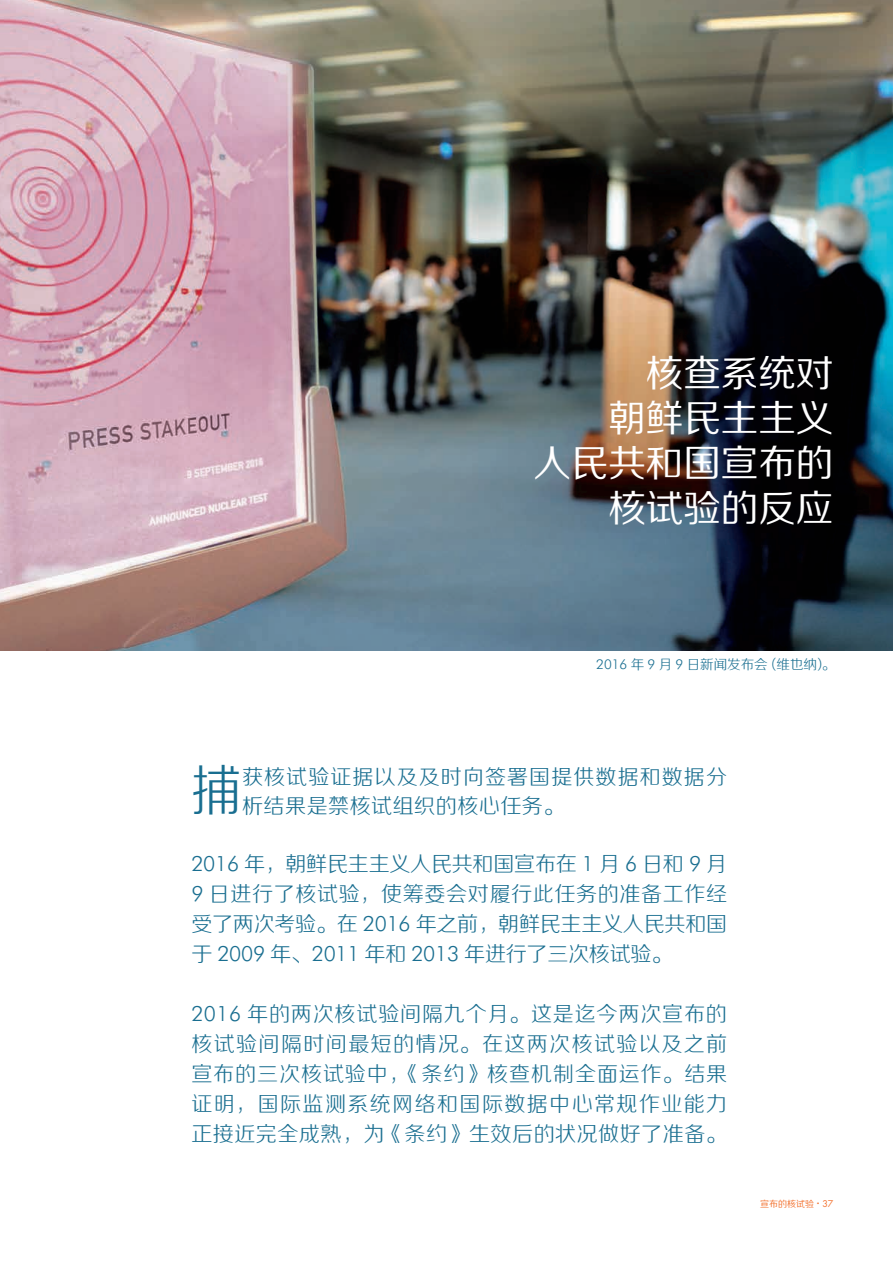
<style>
.page{position:relative;width:893px;height:1263px;background:#fff}
.page>*{position:absolute;margin:0;border:0;box-sizing:border-box;transform-origin:0 0}
.Text_Columns_Headdin{font:54.45px "FZZXHK GBK1 0";color:#196e90;scale:.91 1}
.t1{font:37.5px/45px "FZZHK GBK1 0";color:#fff;text-align:right}
.Text_Columns_Headdin-2{font:21px/30px "FZZXHK GBK1 0";letter-spacing:.03em;color:#196e90;text-align:justify}
.Text_Columns_Headdin-3{font:21px/28.5px "FZZXHK GBK1 0";letter-spacing:.05em;color:#196e90}
.H_-_Text_Caption{font:13.5px "FZZXHK GBK1 0";color:#196e90}
.t2{font:9px "FZZHK GBK1 0";color:#f37331}
.s1{font-family:"Futura Lt HU Light"}
.s2{font-family:"Futura Std"}
</style>
<div class="page">
<hr style="left:0;top:0;width:1px;height:1263px;background:#1fb0e6">
<img style="left:0;top:0;width:893px;height:650px">
<h1 class="t1" style="left:533px;top:354px;width:301px">核查系统对<br>朝鲜民主主义<br>人民共和国宣布的核试验的反应</h1>
<p class="H_-_Text_Caption" style="left:596px;top:657px;width:241px"><span class="s1">2016</span> 年 <span class="s1">9</span> 月 <span class="s1">9</span> 日新闻发布会（维也纳）。</p>
<p class="Text_Columns_Headdin" style="left:191px;top:760px;width:56px">捕</p>
<p class="Text_Columns_Headdin-3" style="left:242px;top:764px;width:486px">获核试验证据以及及时向签署国提供数据和数据分析结果是禁核试组织的核心任务。</p>
<p class="Text_Columns_Headdin-2" style="left:191px;top:850px;width:537px"><span class="s1">2016</span> 年，朝鲜民主主义人民共和国宣布在 <span class="s1">1</span> 月 <span class="s1">6</span> 日和 <span class="s1">9</span> 月<span class="s1">9</span> 日进行了核试验，使筹委会对履行此任务的准备工作经受了两次考验。在 <span class="s1">2016</span> 年之前，朝鲜民主主义人民共和国于 <span class="s1">2009</span> 年、<span class="s1">2011</span> 年和 <span class="s1">2013</span> 年进行了三次核试验。</p>
<p class="Text_Columns_Headdin-2" style="left:191px;top:1000px;width:537px"><span class="s1">2016</span> 年的两次核试验间隔九个月。这是迄今两次宣布的核试验间隔时间最短的情况。在这两次核试验以及之前宣布的三次核试验中，《条约》核查机制全面运作。结果证明，国际监测系统网络和国际数据中心常规作业能力正接近完全成熟，为《条约》生效后的状况做好了准备。</p>
<p class="t2" style="left:760px;top:1198px;width:75px">宣布的核试验 <sup>•</sup> <span class="s2">37</span></p>
</div>
